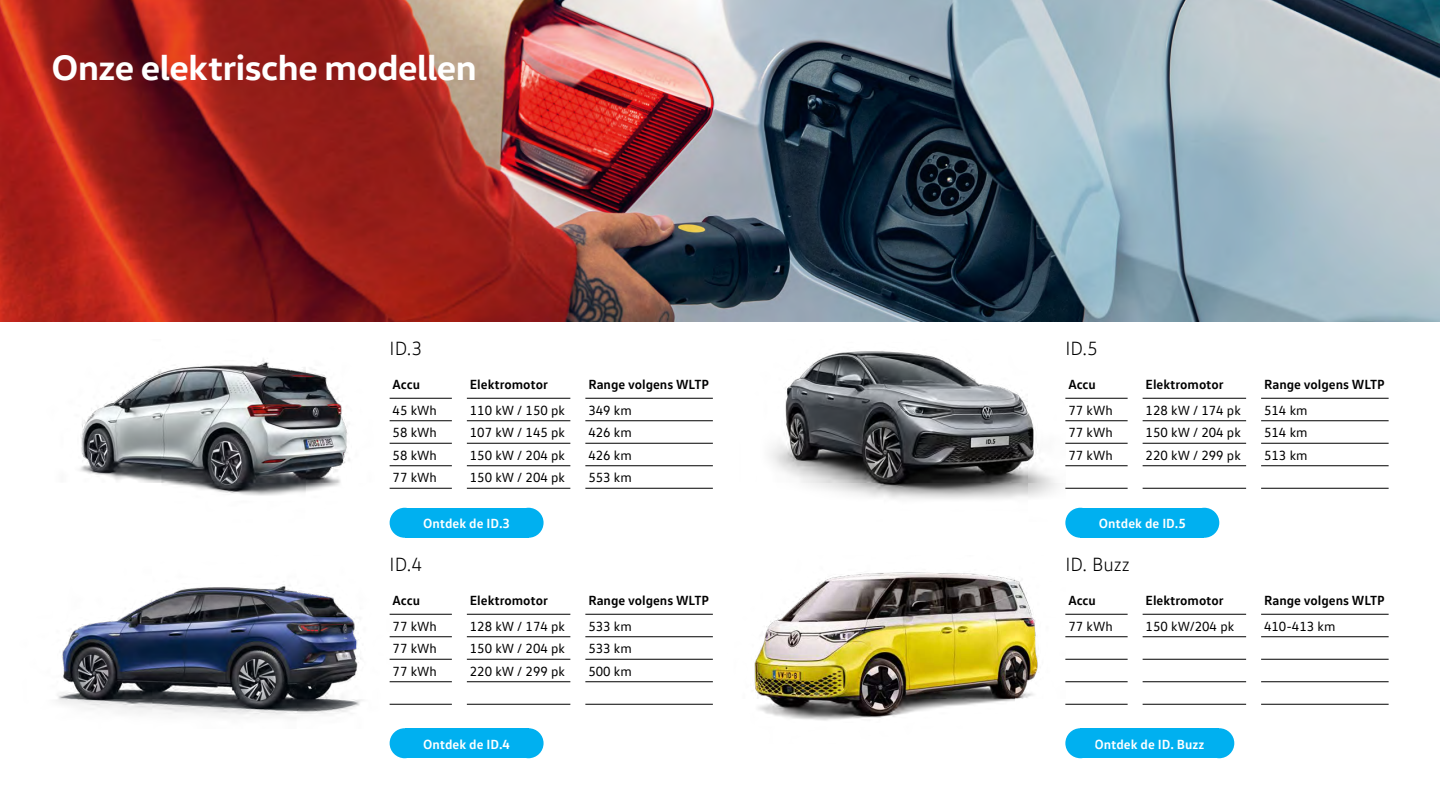
<style>
.page{position:relative;width:1440px;height:810px;background:#fff}
.page>*{position:absolute;margin:0;border:0;box-sizing:border-box;transform-origin:0 0}
.t1{font:700 36px "VW Head";letter-spacing:-.01em;color:#fff}
.t2{font:300 19.5px "VW Text";color:#000}
.t3{font:13.5px "VW Text";color:#000}
.t4{font:700 13.5px "VW Text";color:#000}
.t5{font:700 13.5px "VW Text";color:#fff}
</style>
<div class="page">
<img style="left:0;top:0;width:1440px;height:322px">
<img style="left:754px;top:572px;width:284px;height:149px">
<img style="left:770px;top:351px;width:288px;height:148px">
<img style="left:80px;top:358px;width:310px;height:165px">
<hr style="left:390px;top:488px;width:62px;height:1px;background:#000">
<hr style="left:467px;top:488px;width:103px;height:1px;background:#000">
<hr style="left:585px;top:488px;width:128px;height:1px;background:#000">
<hr style="left:390px;top:466px;width:62px;height:1px;background:#000">
<hr style="left:467px;top:466px;width:103px;height:1px;background:#000">
<hr style="left:585px;top:466px;width:128px;height:1px;background:#000">
<hr style="left:390px;top:443px;width:62px;height:1px;background:#000">
<hr style="left:467px;top:443px;width:103px;height:1px;background:#000">
<hr style="left:585px;top:443px;width:128px;height:1px;background:#000">
<hr style="left:390px;top:421px;width:62px;height:1px;background:#000">
<hr style="left:467px;top:421px;width:103px;height:1px;background:#000">
<hr style="left:585px;top:421px;width:128px;height:1px;background:#000">
<hr style="left:390px;top:398px;width:62px;height:1px;background:#000">
<hr style="left:467px;top:398px;width:103px;height:1px;background:#000">
<hr style="left:585px;top:398px;width:128px;height:1px;background:#000">
<hr style="left:390px;top:704px;width:62px;height:1px;background:#000">
<hr style="left:467px;top:704px;width:103px;height:1px;background:#000">
<hr style="left:585px;top:704px;width:128px;height:1px;background:#000">
<hr style="left:390px;top:682px;width:62px;height:1px;background:#000">
<hr style="left:467px;top:682px;width:103px;height:1px;background:#000">
<hr style="left:585px;top:682px;width:128px;height:1px;background:#000">
<hr style="left:390px;top:659px;width:62px;height:1px;background:#000">
<hr style="left:467px;top:659px;width:103px;height:1px;background:#000">
<hr style="left:585px;top:659px;width:128px;height:1px;background:#000">
<hr style="left:390px;top:637px;width:62px;height:1px;background:#000">
<hr style="left:467px;top:637px;width:103px;height:1px;background:#000">
<hr style="left:585px;top:637px;width:128px;height:1px;background:#000">
<hr style="left:390px;top:614px;width:62px;height:1px;background:#000">
<hr style="left:467px;top:614px;width:103px;height:1px;background:#000">
<hr style="left:585px;top:614px;width:128px;height:1px;background:#000">
<hr style="left:1065px;top:488px;width:63px;height:1px;background:#000">
<hr style="left:1143px;top:488px;width:103px;height:1px;background:#000">
<hr style="left:1261px;top:488px;width:128px;height:1px;background:#000">
<hr style="left:1065px;top:466px;width:63px;height:1px;background:#000">
<hr style="left:1143px;top:466px;width:103px;height:1px;background:#000">
<hr style="left:1261px;top:466px;width:128px;height:1px;background:#000">
<hr style="left:1065px;top:443px;width:63px;height:1px;background:#000">
<hr style="left:1143px;top:443px;width:103px;height:1px;background:#000">
<hr style="left:1261px;top:443px;width:128px;height:1px;background:#000">
<hr style="left:1065px;top:421px;width:63px;height:1px;background:#000">
<hr style="left:1143px;top:421px;width:103px;height:1px;background:#000">
<hr style="left:1261px;top:421px;width:128px;height:1px;background:#000">
<hr style="left:1065px;top:398px;width:63px;height:1px;background:#000">
<hr style="left:1143px;top:398px;width:103px;height:1px;background:#000">
<hr style="left:1261px;top:398px;width:128px;height:1px;background:#000">
<hr style="left:1065px;top:704px;width:63px;height:1px;background:#000">
<hr style="left:1143px;top:704px;width:103px;height:1px;background:#000">
<hr style="left:1261px;top:704px;width:128px;height:1px;background:#000">
<hr style="left:1065px;top:682px;width:63px;height:1px;background:#000">
<hr style="left:1143px;top:682px;width:103px;height:1px;background:#000">
<hr style="left:1261px;top:682px;width:128px;height:1px;background:#000">
<hr style="left:1065px;top:659px;width:63px;height:1px;background:#000">
<hr style="left:1143px;top:659px;width:103px;height:1px;background:#000">
<hr style="left:1261px;top:659px;width:128px;height:1px;background:#000">
<hr style="left:1065px;top:637px;width:63px;height:1px;background:#000">
<hr style="left:1143px;top:637px;width:103px;height:1px;background:#000">
<hr style="left:1261px;top:637px;width:128px;height:1px;background:#000">
<hr style="left:1065px;top:614px;width:63px;height:1px;background:#000">
<hr style="left:1143px;top:614px;width:103px;height:1px;background:#000">
<hr style="left:1261px;top:614px;width:128px;height:1px;background:#000">
<img style="left:56px;top:585px;width:334px;height:131px">
<div style="left:390px;top:508px;width:30px;height:30px;background:#00b0f0;border-radius:50%"></div>
<div style="left:514px;top:508px;width:30px;height:30px;background:#00b0f0;border-radius:50%"></div>
<div style="left:405px;top:508px;width:124px;height:30px;background:#00b0f0"></div>
<div style="left:390px;top:728px;width:30px;height:30px;background:#00b0f0;border-radius:50%"></div>
<div style="left:514px;top:728px;width:30px;height:30px;background:#00b0f0;border-radius:50%"></div>
<div style="left:405px;top:728px;width:124px;height:30px;background:#00b0f0"></div>
<div style="left:1065px;top:508px;width:30px;height:30px;background:#00b0f0;border-radius:50%"></div>
<div style="left:1189px;top:508px;width:30px;height:30px;background:#00b0f0;border-radius:50%"></div>
<div style="left:1080px;top:508px;width:124px;height:30px;background:#00b0f0"></div>
<div style="left:1080px;top:728px;width:139px;height:30px;background:#00b0f0"></div>
<div style="left:1065px;top:728px;width:30px;height:30px;background:#00b0f0;border-radius:50%"></div>
<div style="left:1204px;top:728px;width:30px;height:30px;background:#00b0f0;border-radius:50%"></div>
<h1 class="t1" style="left:52px;top:44px;width:427px">Onze elektrische modellen</h1>
<h2 class="t2" style="left:390px;top:337px;width:34px">ID.3</h2>
<h2 class="t2" style="left:1065px;top:337px;width:34px">ID.5</h2>
<p class="t4" style="left:393px;top:376px;width:29px">Accu</p>
<p class="t4" style="left:470px;top:376px;width:80px">Elektromotor</p>
<p class="t4" style="left:588px;top:376px;width:122px">Range volgens WLTP</p>
<p class="t3" style="left:393px;top:402px;width:46px">45 kWh</p>
<p class="t3" style="left:470px;top:402px;width:97px">110 kW / 150 pk</p>
<p class="t3" style="left:588px;top:402px;width:45px">349 km</p>
<p class="t3" style="left:393px;top:424px;width:46px">58 kWh</p>
<p class="t3" style="left:470px;top:424px;width:97px">107 kW / 145 pk</p>
<p class="t3" style="left:588px;top:424px;width:45px">426 km</p>
<p class="t3" style="left:393px;top:447px;width:46px">58 kWh</p>
<p class="t3" style="left:470px;top:447px;width:97px">150 kW / 204 pk</p>
<p class="t3" style="left:588px;top:447px;width:45px">426 km</p>
<p class="t3" style="left:393px;top:469px;width:46px">77 kWh</p>
<p class="t3" style="left:470px;top:469px;width:97px">150 kW / 204 pk</p>
<p class="t3" style="left:588px;top:469px;width:45px">553 km</p>
<p class="t4" style="left:1068px;top:376px;width:29px">Accu</p>
<p class="t4" style="left:1146px;top:376px;width:80px">Elektromotor</p>
<p class="t4" style="left:1264px;top:376px;width:122px">Range volgens WLTP</p>
<p class="t3" style="left:1068px;top:402px;width:46px">77 kWh</p>
<p class="t3" style="left:1146px;top:402px;width:97px">128 kW / 174 pk</p>
<p class="t3" style="left:1264px;top:402px;width:45px">514 km</p>
<p class="t3" style="left:1068px;top:424px;width:46px">77 kWh</p>
<p class="t3" style="left:1146px;top:424px;width:97px">150 kW / 204 pk</p>
<p class="t3" style="left:1264px;top:424px;width:45px">514 km</p>
<p class="t3" style="left:1068px;top:447px;width:46px">77 kWh</p>
<p class="t3" style="left:1146px;top:447px;width:97px">220 kW / 299 pk</p>
<p class="t3" style="left:1264px;top:447px;width:45px">513 km</p>
<p class="t5" style="left:423px;top:515px;width:88px">Ontdek de ID.3</p>
<p class="t5" style="left:1099px;top:515px;width:88px">Ontdek de ID.5</p>
<h2 class="t2" style="left:390px;top:553px;width:34px">ID.4</h2>
<h2 class="t2" style="left:1065px;top:553px;width:66px">ID. Buzz</h2>
<p class="t4" style="left:393px;top:592px;width:29px">Accu</p>
<p class="t4" style="left:470px;top:592px;width:80px">Elektromotor</p>
<p class="t4" style="left:588px;top:592px;width:122px">Range volgens WLTP</p>
<p class="t3" style="left:393px;top:618px;width:46px">77 kWh</p>
<p class="t3" style="left:470px;top:618px;width:97px">128 kW / 174 pk</p>
<p class="t3" style="left:588px;top:618px;width:45px">533 km</p>
<p class="t3" style="left:393px;top:640px;width:46px">77 kWh</p>
<p class="t3" style="left:470px;top:640px;width:97px">150 kW / 204 pk</p>
<p class="t3" style="left:588px;top:640px;width:45px">533 km</p>
<p class="t3" style="left:393px;top:663px;width:46px">77 kWh</p>
<p class="t3" style="left:470px;top:663px;width:97px">220 kW / 299 pk</p>
<p class="t3" style="left:588px;top:663px;width:45px">500 km</p>
<p class="t4" style="left:1068px;top:592px;width:29px">Accu</p>
<p class="t4" style="left:1146px;top:592px;width:80px">Elektromotor</p>
<p class="t4" style="left:1264px;top:592px;width:122px">Range volgens WLTP</p>
<p class="t3" style="left:1068px;top:618px;width:46px">77 kWh</p>
<p class="t3" style="left:1146px;top:618px;width:90px">150 kW/204 pk</p>
<p class="t3" style="left:1264px;top:618px;width:73px">410-413 km</p>
<p class="t5" style="left:423px;top:735px;width:88px">Ontdek de ID.4</p>
<p class="t5" style="left:1094px;top:735px;width:111px">Ontdek de ID. Buzz</p>
</div>
